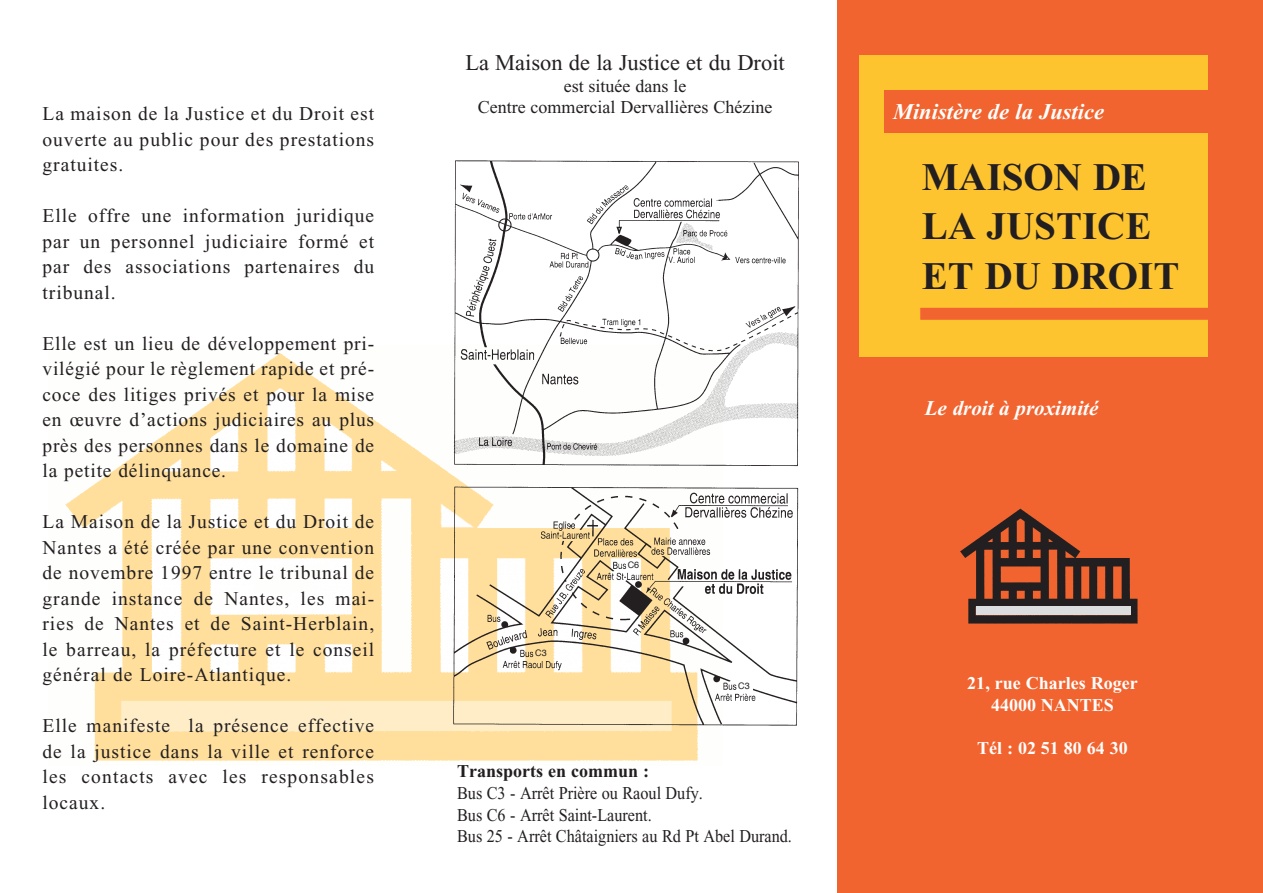
<style>
.page{position:relative;width:1263px;height:893px;background:#fff}
.page>*{position:absolute;margin:0;border:0;box-sizing:border-box;transform-origin:0 0}
.t1{font:700 39px/49.5px "Times New Roman";color:#231f20}
.t2{font:22.5px "Times New Roman";color:#231f20}
.t3{font:italic 700 22.5px "Times New Roman";color:#fff}
.t4{font:italic 700 21px "Times New Roman";color:#fff}
.t5{font:19.5px/25.5px "Times New Roman";letter-spacing:.05em;color:#231f20;text-align:justify}
.t6{font:18px/21.6px "Times New Roman";color:#231f20;scale:.9 1}
.t7{font:18px/21.6px "Times New Roman";color:#231f20;text-align:center}
.t8{font:700 18px/21.6px "Times New Roman";color:#fff}
.t9{font:700 18px "Times New Roman";color:#231f20}
.t10{font:9px "Helvetica";color:#231f20}
</style>
<div class="page">
<img style="left:65px;top:353px;width:633px;height:409px">
<div style="left:838px;top:0;width:425px;height:893px;background:#f2642f"></div>
<div style="left:859px;top:55px;width:349px;height:302px;background:#fec430"></div>
<div style="left:884px;top:91px;width:341px;height:42px;background:#f2642f"></div>
<div style="left:920px;top:308px;width:300px;height:12px;background:#f2642f"></div>
<img style="left:445px;top:160px;width:354px;height:568px">
<div style="left:535px;top:648px;width:17px;height:10px;background:#ffde9a"></div>
<img style="left:960px;top:508px;width:178px;height:116px">
<div style="left:976px;top:606px;width:154px;height:9px;background:#dcdddf"></div>
<div style="left:738px;top:681px;width:15px;height:9px;background:#fff"></div>
<div style="left:628px;top:560px;width:13px;height:10px;background:#fff"></div>
<p class="t5" style="left:43px;top:101px;width:333px">La maison de la Justice et du Droit est ouverte au public pour des prestations gratuites.</p>
<p class="t5" style="left:43px;top:203px;width:333px">Elle offre une information juridique par un personnel judiciaire formé et par des associations partenaires du tribunal.</p>
<p class="t5" style="left:43px;top:330px;width:333px">Elle est un lieu de développement pri&shy;vilégié pour le règlement rapide et pré&shy;coce des litiges privés et pour la mise en œuvre d’actions judiciaires au plus près des personnes dans le domaine de la petite délinquance.</p>
<p class="t5" style="left:43px;top:509px;width:333px">La Maison de la Justice et du Droit de Nantes a été créée par une convention de novembre 1997 entre le tribunal de grande instance de Nantes, les mai&shy;ries de Nantes et de Saint-Herblain, le barreau, la préfecture et le conseil général de Loire-Atlantique.</p>
<p class="t5" style="left:43px;top:713px;width:333px">Elle manifeste la présence effective de la justice dans la ville et renforce les contacts avec les responsables locaux.</p>
<p class="t2" style="left:465px;top:50px;width:321px">La Maison de la Justice et du Droit</p>
<p class="t7" style="left:478px;top:75px;width:296px">est située dans le<br>Centre commercial Dervallières Chézine</p>
<p class="t10" style="left:535px;top:646px;width:13px">C3</p>
<p class="t10" style="left:628px;top:558px;width:13px">C6</p>
<p class="t10" style="left:738px;top:679px;width:13px">C3</p>
<p class="t9" style="left:457px;top:761px;width:193px">Transports en commun :</p>
<p class="t6" style="left:457px;top:782px;width:374px">Bus C3 - Arrêt Prière ou Raoul Dufy.<br>Bus C6 - Arrêt Saint-Laurent.<br>Bus 25 - Arrêt Châtaigniers au Rd Pt Abel Durand.</p>
<p class="t3" style="left:893px;top:100px;width:213px">Ministère de la Justice</p>
<h1 class="t1" style="left:922px;top:152px;width:259px">Maison de la justice et du droit</h1>
<p class="t4" style="left:925px;top:397px;width:175px">Le droit à proximité</p>
<p class="t8" style="left:991px;top:672px;width:148px;text-indent:-24px">21, rue Charles Roger<br>44000 NANTES</p>
<p class="t8" style="left:977px;top:737px;width:152px">Tél : 02 51 80 64 30</p>
</div>
